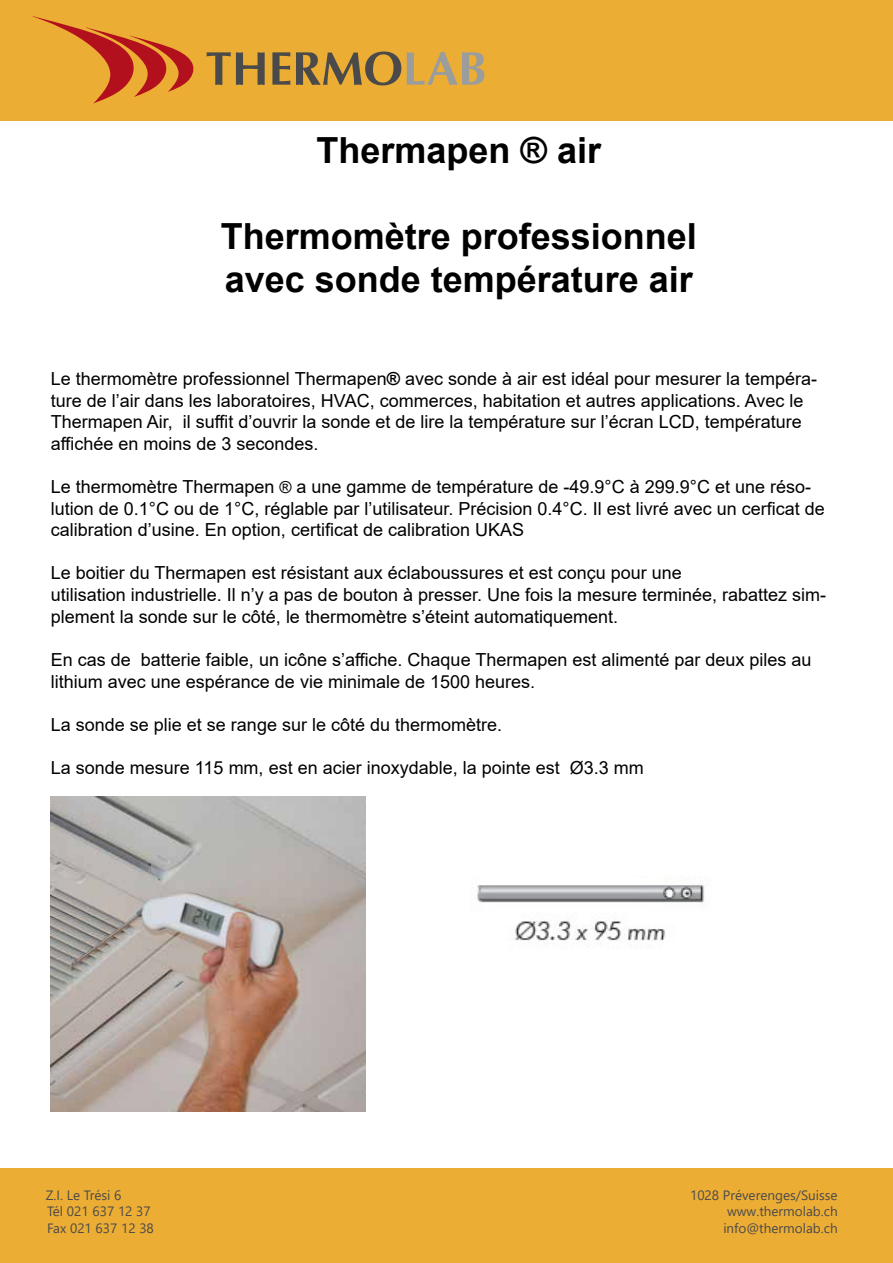
<style>
.page{position:relative;width:893px;height:1263px;background:#fff}
.page>*{position:absolute;margin:0;border:0;box-sizing:border-box;transform-origin:0 0}
.t1{font:700 36px/43.2px "Arial";color:#000}
.t2{font:18px/21.6px "Arial";color:#000}
.t3{font:13.5px "Segoe UI";color:#4b4a4a}
.s1{font-weight:700}
.s2{font-size:16.5px}
</style>
<div class="page">
<div style="left:0;top:1168px;width:893px;height:95px;background:#ecad35"></div>
<div style="left:0;top:0;width:893px;height:120px;background:#ecad35"></div>
<svg style="left:32px;top:16px;width:162px;height:87px"></svg>
<svg style="left:206px;top:52px;width:59px;height:33px"></svg>
<svg style="left:272px;top:52px;width:18px;height:33px"></svg>
<svg style="left:296px;top:52px;width:105px;height:33px"></svg>
<svg style="left:407px;top:52px;width:77px;height:33px"></svg>
<img style="left:477px;top:885px;width:228px;height:62px">
<img style="left:51px;top:796px;width:315px;height:315px">
<h1 class="t1" style="left:316px;top:129px;width:286px">Thermapen ® air</h1>
<h1 class="t1" style="left:221px;top:215px;width:478px">Thermomètre professionnel avec sonde température air</h1>
<p class="t2" style="left:51px;top:368px;width:768px">Le thermomètre professionnel Thermapen<span class="s1">®</span> avec sonde à air est idéal pour mesurer la tempéra&shy;ture de l’air dans les laboratoires, HVAC, commerces, habitation et autres applications. Avec le Thermapen Air, il suffit d’ouvrir la sonde et de lire la température sur l’écran LCD, température affichée en moins de 3 secondes.</p>
<p class="t2" style="left:51px;top:476px;width:775px">Le thermomètre Thermapen <span class="s2">®</span> a une gamme de température de -49.9°C à 299.9°C et une réso&shy;lution de 0.1°C ou de 1°C, réglable par l’utilisateur. Précision 0.4°C. Il est livré avec un cerficat de calibration d’usine. En option, certificat de calibration UKAS</p>
<p class="t2" style="left:51px;top:562px;width:777px">Le boitier du Thermapen est résistant aux éclaboussures et est conçu pour une<br>utilisation industrielle. Il n’y a pas de bouton à presser. Une fois la mesure terminée, rabattez sim&shy;plement la sonde sur le côté, le thermomètre s’éteint automatiquement.</p>
<p class="t2" style="left:51px;top:649px;width:762px">En cas de batterie faible, un icône s’affiche. Chaque Thermapen est alimenté par deux piles au lithium avec une espérance de vie minimale de 1500 heures.</p>
<p class="t2" style="left:51px;top:713px;width:453px">La sonde se plie et se range sur le côté du thermomètre.</p>
<p class="t2" style="left:51px;top:757px;width:594px">La sonde mesure 115 mm, est en acier inoxydable, la pointe est Ø3.3 mm</p>
<p class="t3" style="left:46px;top:1183px;width:77px">Z.I. Le Trési 6</p>
<p class="t3" style="left:690px;top:1183px;width:149px">1028 Préverenges/Suisse</p>
<p class="t3" style="left:47px;top:1199px;width:105px">Tél 021 637 12 37</p>
<p class="t3" style="left:727px;top:1199px;width:112px">www.thermolab.ch</p>
<p class="t3" style="left:47px;top:1215px;width:108px">Fax 021 637 12 38</p>
<p class="t3" style="left:723px;top:1215px;width:116px">info@thermolab.ch</p>
</div>
